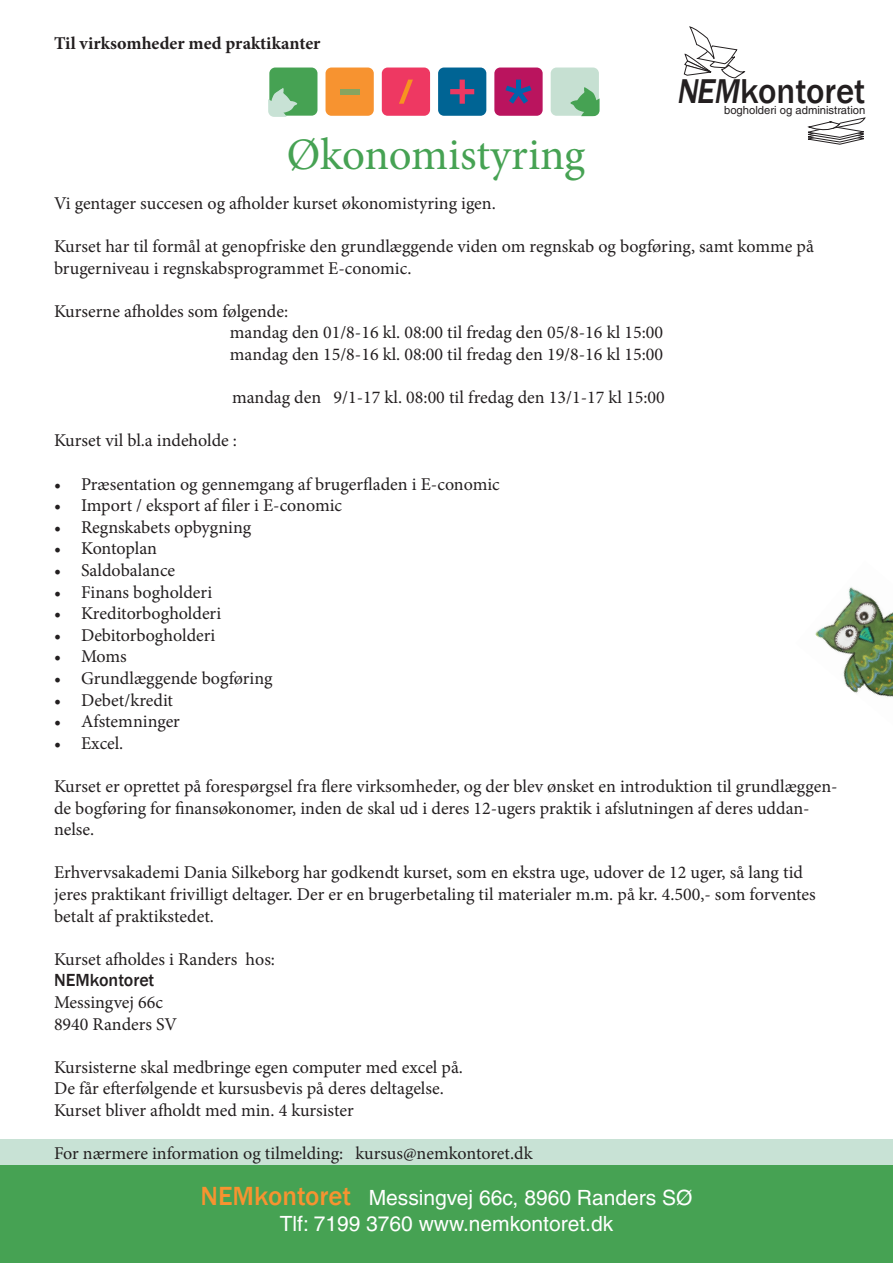
<style>
.page{position:relative;width:893px;height:1263px;background:#fff}
.page>*{position:absolute;margin:0;border:0;box-sizing:border-box;transform-origin:0 0}
.t1{font:45px "Minion Pro";letter-spacing:-.005em;color:#46a253}
.t2{font:500 35.55px "Franklin Gothic";color:#231f20}
.t3{font:21px "Helvetica";color:#fff}
.t4{font:18px/21.6px "Minion Pro";color:#231f20}
.t5{font:700 18px "Minion Pro";color:#231f20}
.t6{font:500 18px "Franklin Gothic";color:#231f20}
.brødtekst{font:11.25px "Helvetica";color:#231f20}
.s1{font-style:italic;font-size:35.4px}
.s2{font-family:"Franklin Gothic";font-weight:500;font-size:27px;color:#f79330}
</style>
<div class="page">
<div style="left:0;top:1139px;width:893px;height:52px;background:#c8e2d5"></div>
<div style="left:0;top:1165px;width:893px;height:98px;background:#46a253"></div>
<div style="left:438px;top:68px;width:48px;height:48px;background:#006494;border-radius:6px"></div>
<svg style="left:450px;top:80px;width:24px;height:24px"></svg>
<div style="left:494px;top:68px;width:49px;height:48px;background:#ba145e;border-radius:6px"></div>
<svg style="left:505px;top:80px;width:26px;height:24px"></svg>
<div style="left:326px;top:68px;width:48px;height:48px;background:#f79330;border-radius:6px"></div>
<div style="left:340px;top:89px;width:20px;height:5px;background:#88a460"></div>
<div style="left:382px;top:68px;width:48px;height:48px;background:#ee3862;border-radius:6px"></div>
<svg style="left:399px;top:80px;width:14px;height:24px"></svg>
<div style="left:551px;top:68px;width:48px;height:48px;background:#c6e0d2;border-radius:6px"></div>
<svg style="left:570px;top:87px;width:30px;height:29px"></svg>
<div style="left:269px;top:68px;width:48px;height:48px;background:#46a253;border-radius:6px"></div>
<svg style="left:268px;top:88px;width:29px;height:29px"></svg>
<img style="left:815px;top:587px;width:78px;height:110px">
<svg style="left:684px;top:26px;width:62px;height:53px"></svg>
<svg style="left:807px;top:118px;width:59px;height:27px"></svg>
<p class="t5" style="left:54px;top:31px;width:268px">Til virksomheder med praktikanter</p>
<p class="t1" style="left:287px;top:124px;width:300px">Økonomistyring</p>
<p class="t2" style="left:677px;top:69px;width:190px"><span class="s1">NEM</span>kontoret</p>
<p class="brødtekst" style="left:724px;top:104px;width:143px">bogholderi og administration</p>
<p class="t4" style="left:54px;top:192px;width:443px">Vi gentager succesen og afholder kurset økonomistyring igen.</p>
<p class="t4" style="left:54px;top:235px;width:761px">Kurset har til formål at genopfriske den grundlæggende viden om regnskab og bogføring, samt komme på brugerniveau i regnskabsprogrammet E-conomic.</p>
<p class="t4" style="left:54px;top:300px;width:236px">Kurserne afholdes som følgende:</p>
<p class="t4" style="left:230px;top:322px;width:435px">mandag den 01/8-16 kl. 08:00 til fredag den 05/8-16 kl 15:00</p>
<p class="t4" style="left:230px;top:343px;width:435px">mandag den 15/8-16 kl. 08:00 til fredag den 19/8-16 kl 15:00</p>
<p class="t4" style="left:232px;top:387px;width:434px">mandag den 9/1-17 kl. 08:00 til fredag den 13/1-17 kl 15:00</p>
<p class="t4" style="left:54px;top:430px;width:185px">Kurset vil bl.a indeholde :</p>
<p class="t4" style="left:54px;top:473px;width:447px">• Præsentation og gennemgang af brugerfladen i E-conomic</p>
<p class="t4" style="left:54px;top:495px;width:290px">• Import / eksport af filer i E-conomic</p>
<p class="t4" style="left:54px;top:516px;width:199px">• Regnskabets opbygning</p>
<p class="t4" style="left:54px;top:538px;width:105px">• Kontoplan</p>
<p class="t4" style="left:54px;top:559px;width:123px">• Saldobalance</p>
<p class="t4" style="left:54px;top:581px;width:160px">• Finans bogholderi</p>
<p class="t4" style="left:54px;top:603px;width:169px">• Kreditorbogholderi</p>
<p class="t4" style="left:54px;top:624px;width:163px">• Debitorbogholderi</p>
<p class="t4" style="left:54px;top:646px;width:74px">• Moms</p>
<p class="t4" style="left:54px;top:667px;width:220px">• Grundlæggende bogføring</p>
<p class="t4" style="left:54px;top:689px;width:121px">• Debet/kredit</p>
<p class="t4" style="left:54px;top:711px;width:127px">• Afstemninger</p>
<p class="t4" style="left:54px;top:732px;width:71px">• Excel.</p>
<p class="t4" style="left:54px;top:775px;width:785px">Kurset er oprettet på forespørgsel fra flere virksomheder, og der blev ønsket en introduktion til grundlæggen&shy;de bogføring for finansøkonomer, inden de skal ud i deres 12-ugers praktik i afslutningen af deres uddan&shy;nelse.</p>
<p class="t4" style="left:54px;top:862px;width:763px">Erhvervsakademi Dania Silkeborg har godkendt kurset, som en ekstra uge, udover de 12 uger, så lang tid jeres praktikant frivilligt deltager. Der er en brugerbetaling til materialer m.m. på kr. 4.500,- som forventes betalt af praktikstedet.</p>
<p class="t4" style="left:54px;top:948px;width:223px">Kurset afholdes i Randers hos:</p>
<p class="t6" style="left:54px;top:969px;width:102px">NEMkontoret</p>
<p class="t4" style="left:54px;top:991px;width:111px">Messingvej 66c</p>
<p class="t4" style="left:54px;top:1013px;width:125px">8940 Randers SV</p>
<p class="t4" style="left:54px;top:1056px;width:411px">Kursisterne skal medbringe egen computer med excel på.</p>
<p class="t4" style="left:54px;top:1078px;width:391px">De får efterfølgende et kursusbevis på deres deltagelse.</p>
<p class="t4" style="left:54px;top:1099px;width:301px">Kurset bliver afholdt med min. 4 kursister</p>
<p class="t4" style="left:54px;top:1143px;width:480px">For nærmere information og tilmelding: kursus@nemkontoret.dk</p>
<p class="t3" style="left:201px;top:1186px;width:493px"><span class="s2">NEMkontoret</span> Messingvej 66c, 8960 Randers SØ</p>
<p class="t3" style="left:280px;top:1211px;width:335px">Tlf: 7199 3760 www.nemkontoret.dk</p>
</div>
